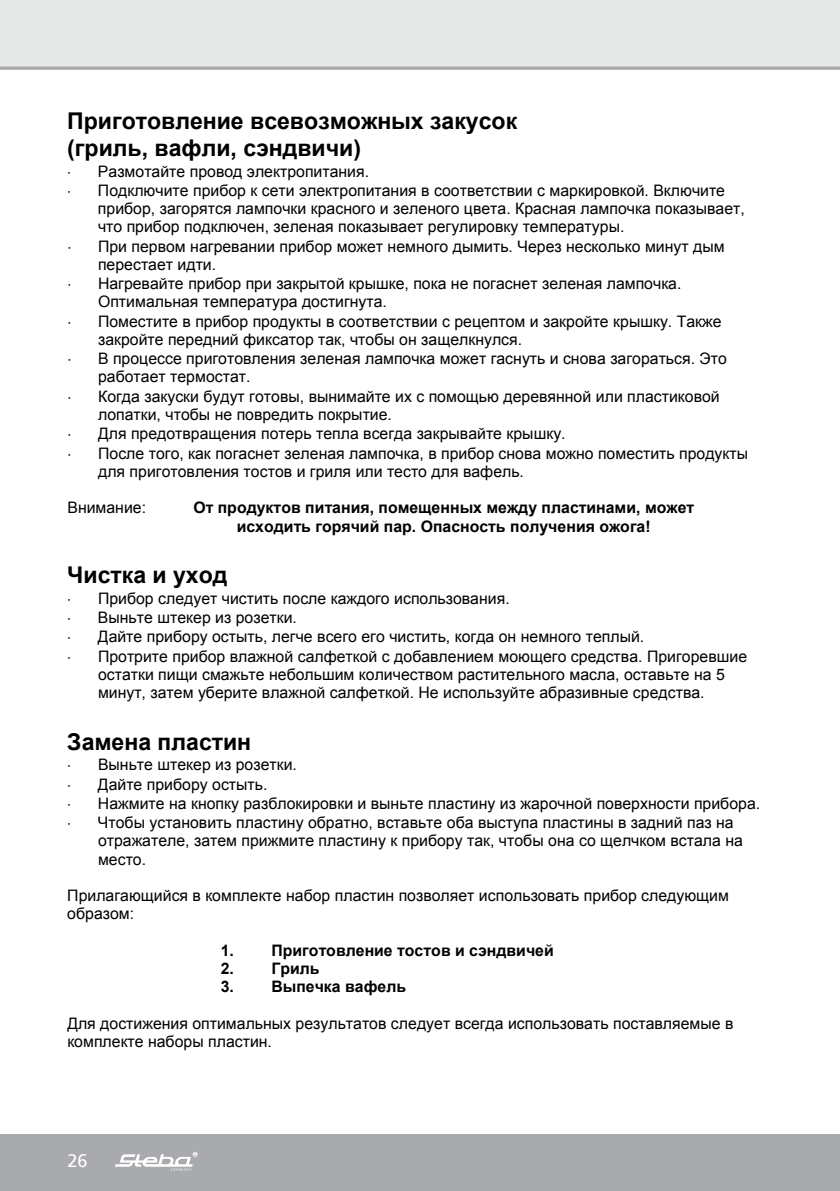
<style>
.page{position:relative;width:840px;height:1191px;background:#fff}
.page>*{position:absolute;margin:0;border:0;box-sizing:border-box;transform-origin:0 0}
.t1{font:700 23px/26.6px "Arial";color:#000}
.t2{font:18px "Frutiger";color:#fff}
.t3{font:15.8px/18.8px "Arial";color:#000}
.t4{font:700 15.8px/18.2px "Arial";color:#000;text-align:center}
</style>
<div class="page">
<div style="left:0;top:0;width:839px;height:68px;background:#e7e8e8"></div>
<hr style="left:839px;top:1134px;width:1px;height:57px;background:#a8aaad">
<div style="left:0;top:1134px;width:839px;height:57px;background:#a8aaad"></div>
<svg style="left:115px;top:1152px;width:82px;height:18px"></svg>
<svg style="left:0;top:66px;width:839px;height:4px;background:#b3b5b8"></svg>
<h1 class="t1" style="left:67px;top:109px;width:451px">Приготовление всевозможных закусок (гриль, вафли, сэндвичи)</h1>
<p class="t3" style="left:98px;top:162px;width:651px">Размотайте провод электропитания.<br>Подключите прибор к сети электропитания в соответствии с маркировкой. Включите прибор, загорятся лампочки красного и зеленого цвета. Красная лампочка показывает, что прибор подключен, зеленая показывает регулировку температуры.<br>При первом нагревании прибор может немного дымить. Через несколько минут дым перестает идти.<br>Нагревайте прибор при закрытой крышке, пока не погаснет зеленая лампочка.<br>Оптимальная температура достигнута.<br>Поместите в прибор продукты в соответствии с рецептом и закройте крышку. Также закройте передний фиксатор так, чтобы он защелкнулся.<br>В процессе приготовления зеленая лампочка может гаснуть и снова загораться. Это работает термостат.<br>Когда закуски будут готовы, вынимайте их с помощью деревянной или пластиковой лопатки, чтобы не повредить покрытие.<br>Для предотвращения потерь тепла всегда закрывайте крышку.<br>После того, как погаснет зеленая лампочка, в прибор снова можно поместить продукты для приготовления тостов и гриля или тесто для вафель.</p>
<p class="t3" style="left:67px;top:498px;width:80px">Внимание:</p>
<p class="t4" style="left:193px;top:499px;width:502px">От продуктов питания, помещенных между пластинами, может исходить горячий пар. Опасность получения ожога!</p>
<h1 class="t1" style="left:67px;top:562px;width:162px">Чистка и уход</h1>
<p class="t3" style="left:98px;top:589px;width:650px">Прибор следует чистить после каждого использования.<br>Выньте штекер из розетки.<br>Дайте прибору остыть, легче всего его чистить, когда он немного теплый.<br>Протрите прибор влажной салфеткой с добавлением моющего средства. Пригоревшие остатки пищи смажьте небольшим количеством растительного масла, оставьте на 5 минут, затем уберите влажной салфеткой. Не используйте абразивные средства.</p>
<h1 class="t1" style="left:67px;top:729px;width:185px">Замена пластин</h1>
<p class="t3" style="left:98px;top:755px;width:663px">Выньте штекер из розетки.<br>Дайте прибору остыть.<br>Нажмите на кнопку разблокировки и выньте пластину из жарочной поверхности прибора.<br>Чтобы установить пластину обратно, вставьте оба выступа пластины в задний паз на отражателе, затем прижмите пластину к прибору так, чтобы она со щелчком встала на место.</p>
<p class="t3" style="left:67px;top:886px;width:662px;line-height:18.2px">Прилагающийся в комплекте набор пластин позволяет использовать прибор следующим образом:</p>
<p class="t4" style="left:220px;top:941px;width:334px">1. Приготовление тостов и сэндвичей</p>
<p class="t4" style="left:220px;top:960px;width:100px">2. Гриль</p>
<p class="t4" style="left:220px;top:978px;width:187px">3. Выпечка вафель</p>
<p class="t3" style="left:67px;top:1014px;width:667px;line-height:18.2px">Для достижения оптимальных результатов следует всегда использовать поставляемые в комплекте наборы пластин.</p>
<p class="t2" style="left:67px;top:1153px;width:22px">26</p>
</div>
